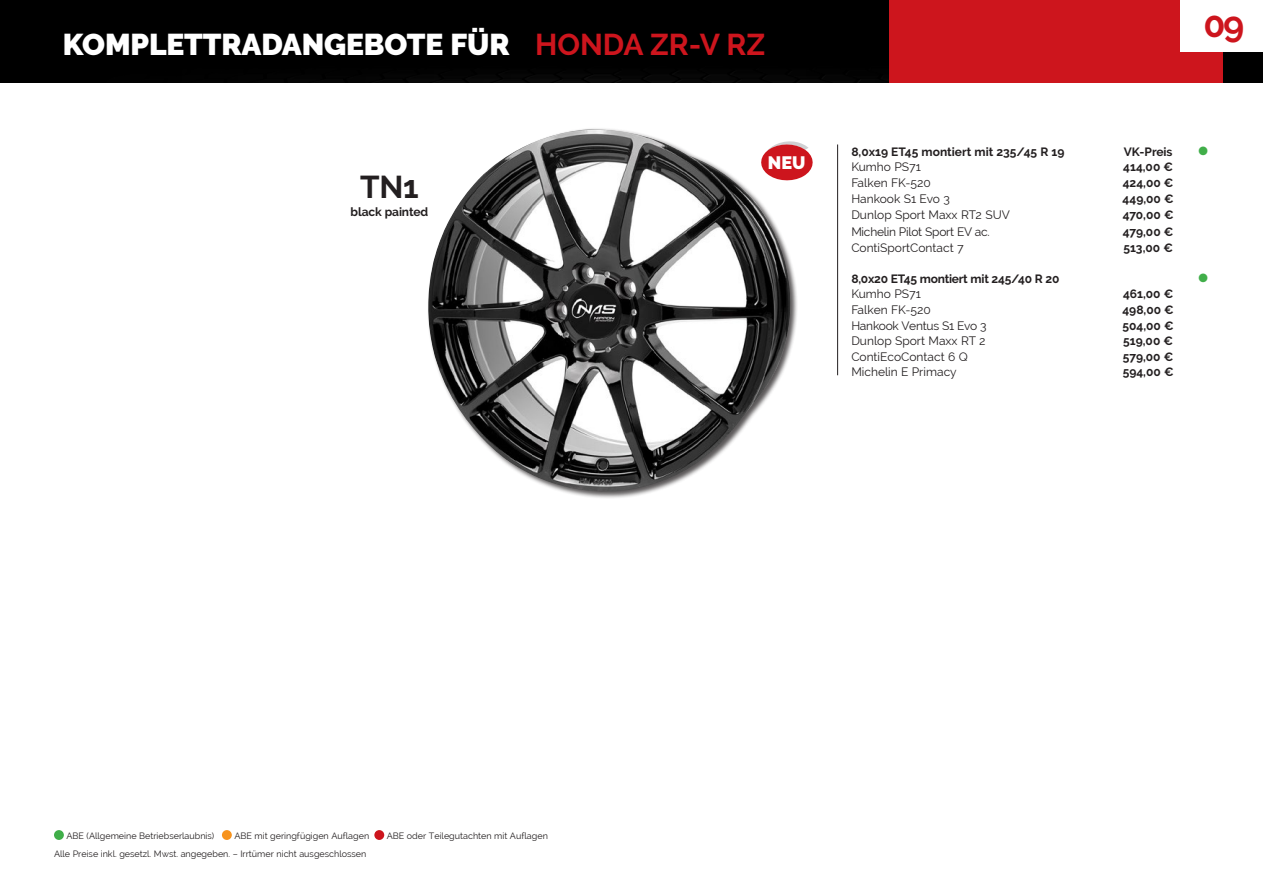
<style>
.page{position:relative;width:1263px;height:893px;background:#fff}
.page>*{position:absolute;margin:0;border:0;box-sizing:border-box;transform-origin:0 0}
.t1{font:700 36px "Raleway";color:#cd151d}
.t2{font:700 31.5px "Raleway";color:#231f20}
.t3{font:900 30px "Raleway";letter-spacing:-.005em;color:#fff}
.t4{font:900 18px "Raleway";color:#fff}
.t5{font:12px "Raleway";color:#231f20}
.t6{font:700 12px "Raleway";color:#231f20}
.t7{font:12px "Raleway";letter-spacing:-.02em;color:#231f20}
.t8{font:700 12px "Raleway";letter-spacing:-.02em;color:#231f20}
.t9{font:12px "Zapf Dingbats ITC";color:#40ae49}
.t10{font:9px "Raleway";color:#231f20}
.s1{font-weight:700;color:#cd151d}
</style>
<div class="page">
<div style="left:0;top:0;width:1263px;height:83px;background:#000"></div>
<img style="left:428px;top:129px;width:369px;height:364px">
<div style="left:54px;top:830px;width:10px;height:10px;background:#40ae49;border-radius:50%"></div>
<div style="left:222px;top:830px;width:10px;height:10px;background:#f7931d;border-radius:50%"></div>
<div style="left:374px;top:830px;width:10px;height:10px;background:#cd151d;border-radius:50%"></div>
<div style="left:889px;top:0;width:333px;height:83px;background:#cd151d"></div>
<svg style="left:758px;top:140px;width:55px;height:42px"></svg>
<div style="left:768px;top:152px;width:38px;height:17px;background:#cd151d"></div>
<hr style="left:837px;top:144px;width:1px;height:231px;background:#231f20">
<div style="left:1181px;top:0;width:82px;height:51px;background:#fff"></div>
<h3 class="t3" style="left:63px;top:27px;width:704px">KOMPLETTRADANGEBOTE FÜR <span class="s1">HONDA ZR-V RZ</span></h3>
<h2 class="t2" style="left:360px;top:169px;width:60px">TN1</h2>
<h3 class="t6" style="left:351px;top:205px;width:79px">black painted</h3>
<h3 class="t4" style="left:768px;top:152px;width:39px">NEU</h3>
<h1 class="t1" style="left:1203px;top:4px;width:42px">09</h1>
<h3 class="t6" style="left:851px;top:145px;width:215px">8,0x19 ET45 montiert mit 235/45 R 19</h3>
<h3 class="t6" style="left:1124px;top:145px;width:50px">VK-Preis</h3>
<h3 class="t9" style="left:1198px;top:145px;width:11px">●</h3>
<h3 class="t5" style="left:851px;top:160px;width:71px">Kumho PS71</h3>
<h3 class="t6" style="left:1123px;top:160px;width:51px">414,00 €</h3>
<h3 class="t5" style="left:851px;top:176px;width:81px">Falken FK-520</h3>
<h3 class="t6" style="left:1123px;top:176px;width:52px">424,00 €</h3>
<h3 class="t5" style="left:851px;top:191px;width:100px">Hankook S1 Evo 3</h3>
<h3 class="t6" style="left:1123px;top:191px;width:53px">449,00 €</h3>
<h3 class="t5" style="left:851px;top:208px;width:160px">Dunlop Sport Maxx RT2 SUV</h3>
<h3 class="t6" style="left:1123px;top:208px;width:52px">470,00 €</h3>
<h3 class="t7" style="left:851px;top:225px;width:140px">Michelin Pilot Sport EV ac.</h3>
<h3 class="t6" style="left:1123px;top:225px;width:52px">479,00 €</h3>
<h3 class="t5" style="left:851px;top:241px;width:114px">ContiSportContact 7</h3>
<h3 class="t6" style="left:1123px;top:241px;width:51px">513,00 €</h3>
<h3 class="t8" style="left:851px;top:272px;width:209px">8,0x20 ET45 montiert mit 245/40 R 20</h3>
<h3 class="t9" style="left:1198px;top:272px;width:11px">●</h3>
<h3 class="t5" style="left:851px;top:287px;width:71px">Kumho PS71</h3>
<h3 class="t6" style="left:1123px;top:287px;width:52px">461,00 €</h3>
<h3 class="t5" style="left:851px;top:303px;width:81px">Falken FK-520</h3>
<h3 class="t6" style="left:1122px;top:303px;width:53px">498,00 €</h3>
<h3 class="t7" style="left:851px;top:318px;width:137px">Hankook Ventus S1 Evo 3</h3>
<h3 class="t6" style="left:1122px;top:318px;width:53px">504,00 €</h3>
<h3 class="t5" style="left:851px;top:334px;width:136px">Dunlop Sport Maxx RT 2</h3>
<h3 class="t6" style="left:1123px;top:334px;width:51px">519,00 €</h3>
<h3 class="t5" style="left:851px;top:349px;width:118px">ContiEcoContact 6 Q</h3>
<h3 class="t6" style="left:1123px;top:349px;width:52px">579,00 €</h3>
<h3 class="t5" style="left:851px;top:365px;width:107px">Michelin E Primacy</h3>
<h3 class="t6" style="left:1123px;top:365px;width:52px">594,00 €</h3>
<p class="t10" style="left:66px;top:830px;width:149px">ABE (Allgemeine Betriebserlaubnis)</p>
<p class="t10" style="left:234px;top:830px;width:136px">ABE mit geringfügigen Auflagen</p>
<p class="t10" style="left:387px;top:830px;width:163px">ABE oder Teilegutachten mit Auflagen</p>
<p class="t10" style="left:54px;top:849px;width:314px">Alle Preise inkl. gesetzl. Mwst. angegeben. – Irrtümer nicht ausgeschlossen</p>
</div>
